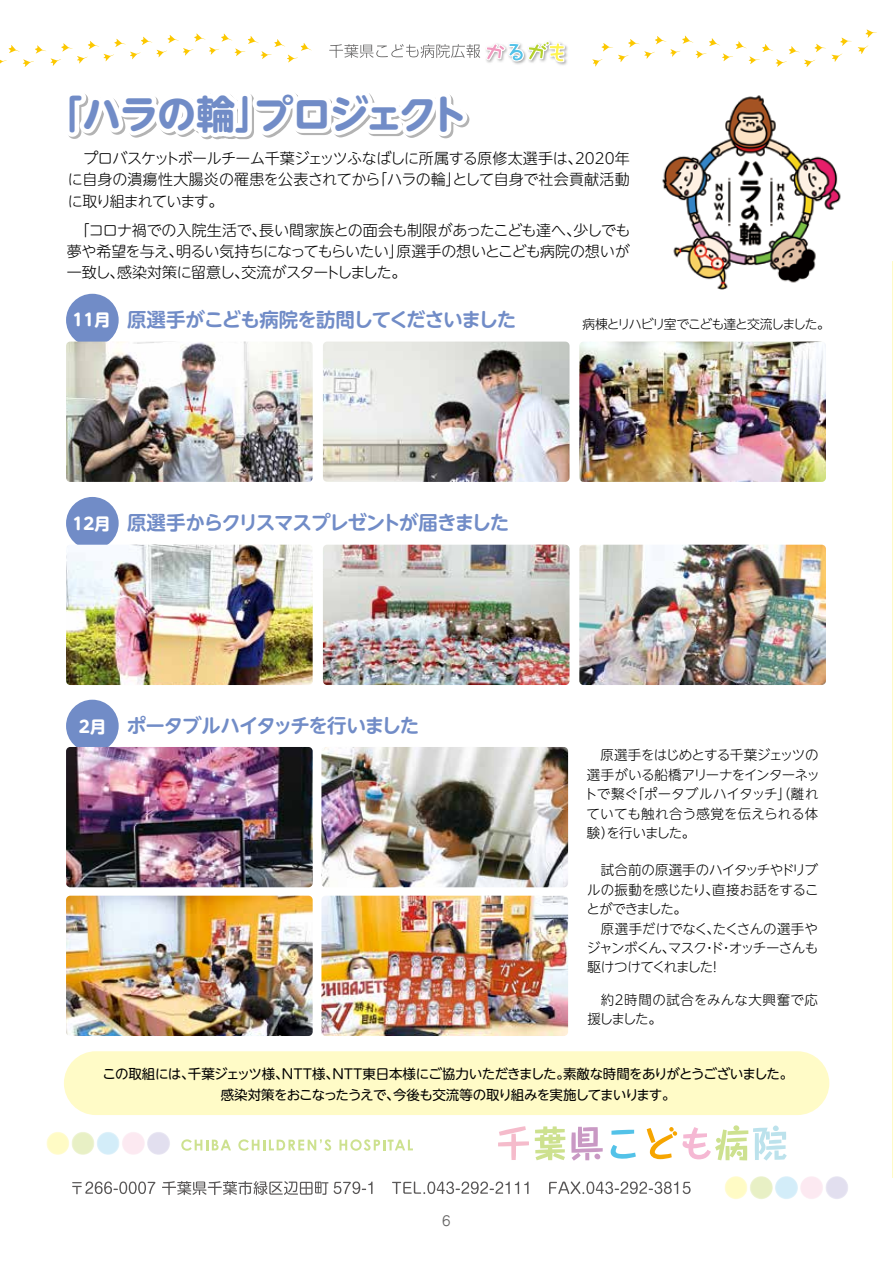
<style>
.page{position:relative;width:893px;height:1263px;background:#fff}
.page>*{position:absolute;margin:0;border:0;box-sizing:border-box;transform-origin:0 0}
.t1{font:700 39px "UD Shin M Go Pr 6 N";letter-spacing:-.04em;color:#718cc7}
.t2{font:700 19.5px "UD Shin M Go Pr 6 N De";letter-spacing:-.055em;color:#718cc7}
.t3{font:700 16.5px "UD Shin M Go Pr 6 N";letter-spacing:-.005em;color:#fff}
.t4{font:300 15px/21px "UD Shin M Go Pr 6 N";letter-spacing:-.03em;color:#000;text-align:justify}
.t5{font:300 13.5px/19.5px "UD Shin M Go Pr 6 N";letter-spacing:-.04em;color:#000}
.t6{font:13.5px/21.5px "UD Shin M Go Pr 6 N";letter-spacing:-.05em;color:#000;text-align:center}
.t7{font:300 13.5px/19.5px "UD Shin M Go Pr 6 N";letter-spacing:-.02em;color:#000;text-align:justify}
.t8{font:300 13.5px/19.5px "UD Shin M Go Pr 6 N";letter-spacing:.02em;color:#000}
.t9{font:13.5px "Jun 201 Pro";color:#656464}
.t10{font:300 12.9px "UD Shin M Go Pr 6 N";letter-spacing:-.09em;color:#000}
</style>
<div class="page">
<div style="left:64px;top:1051px;width:765px;height:64px;background:#fffbc7;border-radius:32px"></div>
<div style="left:66px;top:294px;width:53px;height:52px;background:#718cc7;border-radius:50%"></div>
<div style="left:66px;top:497px;width:53px;height:52px;background:#718cc7;border-radius:50%"></div>
<div style="left:66px;top:700px;width:53px;height:52px;background:#718cc7;border-radius:50%"></div>
<img style="left:662px;top:95px;width:179px;height:195px">
<img style="left:66px;top:342px;width:247px;height:140px">
<img style="left:323px;top:342px;width:247px;height:140px">
<img style="left:579px;top:342px;width:247px;height:140px">
<img style="left:66px;top:545px;width:247px;height:140px">
<img style="left:323px;top:545px;width:247px;height:140px">
<img style="left:66px;top:747px;width:247px;height:140px">
<img style="left:321px;top:747px;width:247px;height:140px">
<img style="left:66px;top:896px;width:247px;height:140px">
<img style="left:321px;top:896px;width:247px;height:140px">
<img style="left:579px;top:545px;width:247px;height:140px">
<svg style="left:858px;top:45px;width:10px;height:9px"></svg>
<svg style="left:865px;top:29px;width:12px;height:9px"></svg>
<svg style="left:592px;top:36px;width:260px;height:31px"></svg>
<img style="left:566px;top:46px;width:2px;height:18px">
<svg style="left:181px;top:1139px;width:50px;height:12px"></svg>
<svg style="left:238px;top:1139px;width:93px;height:12px"></svg>
<svg style="left:339px;top:1139px;width:74px;height:12px"></svg>
<svg style="left:0;top:33px;width:566px;height:107px"></svg>
<svg style="left:498px;top:1126px;width:31px;height:34px"></svg>
<svg style="left:535px;top:1126px;width:30px;height:34px"></svg>
<svg style="left:571px;top:1127px;width:32px;height:34px"></svg>
<svg style="left:611px;top:1130px;width:25px;height:29px"></svg>
<svg style="left:647px;top:1125px;width:140px;height:35px"></svg>
<svg style="left:72px;top:1181px;width:83px;height:13px"></svg>
<svg style="left:162px;top:1181px;width:166px;height:14px"></svg>
<svg style="left:334px;top:1181px;width:38px;height:13px"></svg>
<svg style="left:392px;top:1181px;width:137px;height:13px"></svg>
<svg style="left:549px;top:1181px;width:142px;height:13px"></svg>
<div style="left:46px;top:1132px;width:23px;height:23px;background:#fffbc5;border-radius:50%"></div>
<div style="left:71px;top:1132px;width:23px;height:23px;background:#e8f0c5;border-radius:50%"></div>
<div style="left:97px;top:1132px;width:23px;height:23px;background:#d3edf9;border-radius:50%"></div>
<div style="left:122px;top:1132px;width:23px;height:23px;background:#fce9f1;border-radius:50%"></div>
<div style="left:147px;top:1132px;width:23px;height:23px;background:#e2dfef;border-radius:50%"></div>
<div style="left:724px;top:1176px;width:24px;height:23px;background:#fffbc5;border-radius:50%"></div>
<div style="left:750px;top:1176px;width:23px;height:23px;background:#e8f0c5;border-radius:50%"></div>
<div style="left:775px;top:1176px;width:23px;height:23px;background:#d3edf9;border-radius:50%"></div>
<div style="left:800px;top:1176px;width:23px;height:23px;background:#fce9f1;border-radius:50%"></div>
<div style="left:825px;top:1176px;width:23px;height:23px;background:#e2dfef;border-radius:50%"></div>
<svg style="left:892px;top:261px;width:1px;height:917px"></svg>
<h1 class="t1" style="left:43px;top:80px;width:426px">「ハラの輪」プロジェクト</h1>
<p class="t4" style="left:68px;top:147px;width:563px">　プロバスケットボールチーム千葉ジェッツふなばしに所属する原修太選手は、2020年に自身の潰瘍性大腸炎の罹患を公表されてから「ハラの輪」として自身で社会貢献活動に取り組まれています。</p>
<p class="t4" style="left:67px;top:219px;width:565px">　「コロナ禍での入院生活で、長い間家族との面会も制限があったこども達へ、少しでも夢や希望を与え、明るい気持ちになってもらいたい」原選手の想いとこども病院の想いが一致し、感染対策に留意し、交流がスタートしました。</p>
<p class="t3" style="left:73px;top:305px;width:40px">11月</p>
<h2 class="t2" style="left:127px;top:303px;width:391px">原選手がこども病院を訪問してくださいました</h2>
<p class="t10" style="left:582px;top:314px;width:249px">病棟とリハビリ室でこども達と交流しました。</p>
<p class="t3" style="left:73px;top:509px;width:40px">12月</p>
<h2 class="t2" style="left:127px;top:506px;width:384px">原選手からクリスマスプレゼントが届きました</h2>
<p class="t3" style="left:76px;top:712px;width:32px">２月</p>
<h2 class="t2" style="left:127px;top:709px;width:294px">ポータブルハイタッチを行いました</h2>
<p class="t7" style="left:584px;top:745px;width:237px">　原選手をはじめとする千葉ジェッツの選手がいる船橋アリーナをインターネットで繋ぐ「ポータブルハイタッチ」（離れていても触れ合う感覚を伝えられる体験）を行いました。</p>
<p class="t5" style="left:586px;top:859px;width:234px">　試合前の原選手のハイタッチやドリブルの振動を感じたり、直接お話をすることができました。<br>　原選手だけでなく、たくさんの選手やジャンボくん、マスク・ド・オッチーさんも駆けつけてくれました！</p>
<p class="t8" style="left:587px;top:989px;width:232px">　約２時間の試合をみんな大興奮で応援しました。</p>
<p class="t6" style="left:102px;top:1062px;width:692px">この取組には、千葉ジェッツ様、NTT様、NTT東日本様にご協力いただきました。素敵な時間をありがとうございました。感染対策をおこなったうえで、今後も交流等の取り組みを実施してまいります。</p>
<p class="t9" style="left:442px;top:1210px;width:10px">6</p>
</div>
